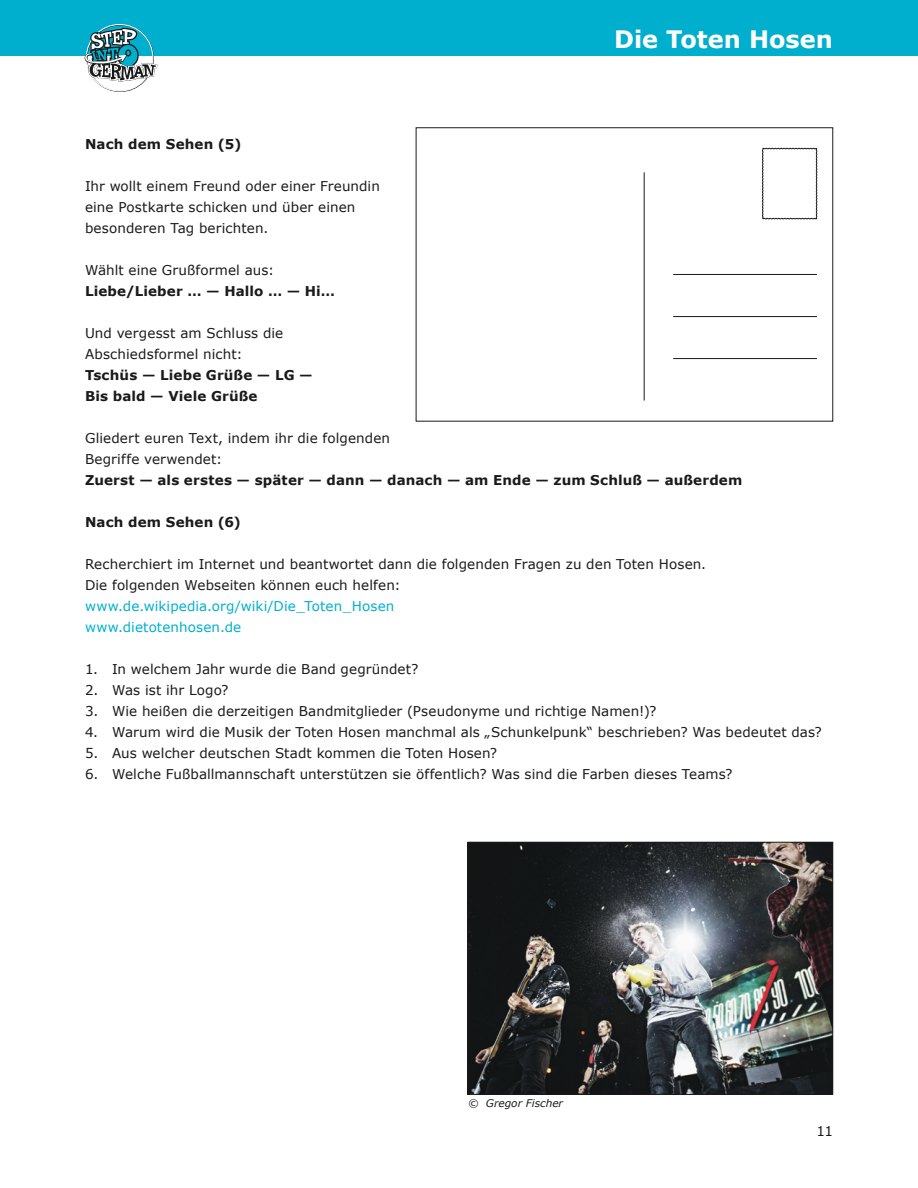
<style>
.page{position:relative;width:918px;height:1188px;background:#fff}
.page>*{position:absolute;margin:0;border:0;box-sizing:border-box;transform-origin:0 0}
.t1{font:700 24px "Verdana";color:#fff}
.t2{font:13.5px/21px "Verdana";letter-spacing:.005em;color:#1a1a1a}
.t3{font:700 13.5px/21px "Verdana";letter-spacing:.01em;color:#1a1a1a}
.t4{font:13.5px/21px "Verdana";letter-spacing:.01em;color:#00afcd}
.t5{font:italic 10.5px "Verdana";color:#1a1a1a}
</style>
<div class="page">
<div style="left:0;top:0;width:918px;height:55px;background:#00afcd"></div>
<svg style="left:85px;top:24px;width:74px;height:68px"></svg>
<img style="left:470px;top:844px;width:361px;height:249px">
<div style="left:468px;top:842px;width:365px;height:253px;border:1px solid #1a1a1a"></div>
<hr style="left:644px;top:172px;width:1px;height:229px;background:#1a1a1a">
<hr style="left:673px;top:274px;width:144px;height:1px;background:#1a1a1a">
<hr style="left:673px;top:316px;width:144px;height:1px;background:#1a1a1a">
<hr style="left:673px;top:358px;width:144px;height:1px;background:#1a1a1a">
<svg style="left:762px;top:148px;width:55px;height:71px"></svg>
<h1 class="t1" style="left:614px;top:22px;width:220px">Die Toten Hosen</h1>
<p class="t3" style="left:85px;top:133px;width:158px">Nach dem Sehen (5)</p>
<p class="t2" style="left:85px;top:175px;width:296px">Ihr wollt einem Freund oder einer Freundin eine Postkarte schicken und über einen besonderen Tag berichten.</p>
<p class="t2" style="left:85px;top:259px;width:191px">Wählt eine Grußformel aus:</p>
<p class="t3" style="left:85px;top:280px;width:252px">Liebe/Lieber … — Hallo … — Hi…</p>
<p class="t2" style="left:85px;top:322px;width:200px">Und vergesst am Schluss die<br>Abschiedsformel nicht:</p>
<p class="t3" style="left:85px;top:364px;width:229px">Tschüs — Liebe Grüße — LG —<br>Bis bald — Viele Grüße</p>
<p class="t2" style="left:85px;top:427px;width:307px">Gliedert euren Text, indem ihr die folgenden<br>Begriffe verwendet:</p>
<p class="t3" style="left:85px;top:469px;width:659px">Zuerst — als erstes — später — dann — danach — am Ende — zum Schluß — außerdem</p>
<p class="t3" style="left:85px;top:511px;width:157px">Nach dem Sehen (6)</p>
<p class="t2" style="left:85px;top:553px;width:623px">Recherchiert im Internet und beantwortet dann die folgenden Fragen zu den Toten Hosen.<br>Die folgenden Webseiten können euch helfen:</p>
<p class="t4" style="left:85px;top:595px;width:311px">www.de.wikipedia.org/wiki/Die_Toten_Hosen www.dietotenhosen.de</p>
<p class="t2" style="left:85px;top:658px;width:335px">1. In welchem Jahr wurde die Band gegründet?</p>
<p class="t2" style="left:85px;top:679px;width:145px">2. Was ist ihr Logo?</p>
<p class="t2" style="left:85px;top:700px;width:573px">3. Wie heißen die derzeitigen Bandmitglieder (Pseudonyme und richtige Namen!)?</p>
<p class="t2" style="left:85px;top:721px;width:738px">4. Warum wird die Musik der Toten Hosen manchmal als „Schunkelpunk“ beschrieben? Was bedeutet das?</p>
<p class="t2" style="left:85px;top:742px;width:414px">5. Aus welcher deutschen Stadt kommen die Toten Hosen?</p>
<p class="t2" style="left:85px;top:763px;width:649px">6. Welche Fußballmannschaft unterstützen sie öffentlich? Was sind die Farben dieses Teams?</p>
<p class="t5" style="left:468px;top:1096px;width:97px">© Gregor Fischer</p>
<p class="t2" style="left:816px;top:1120px;width:18px">11</p>
</div>
